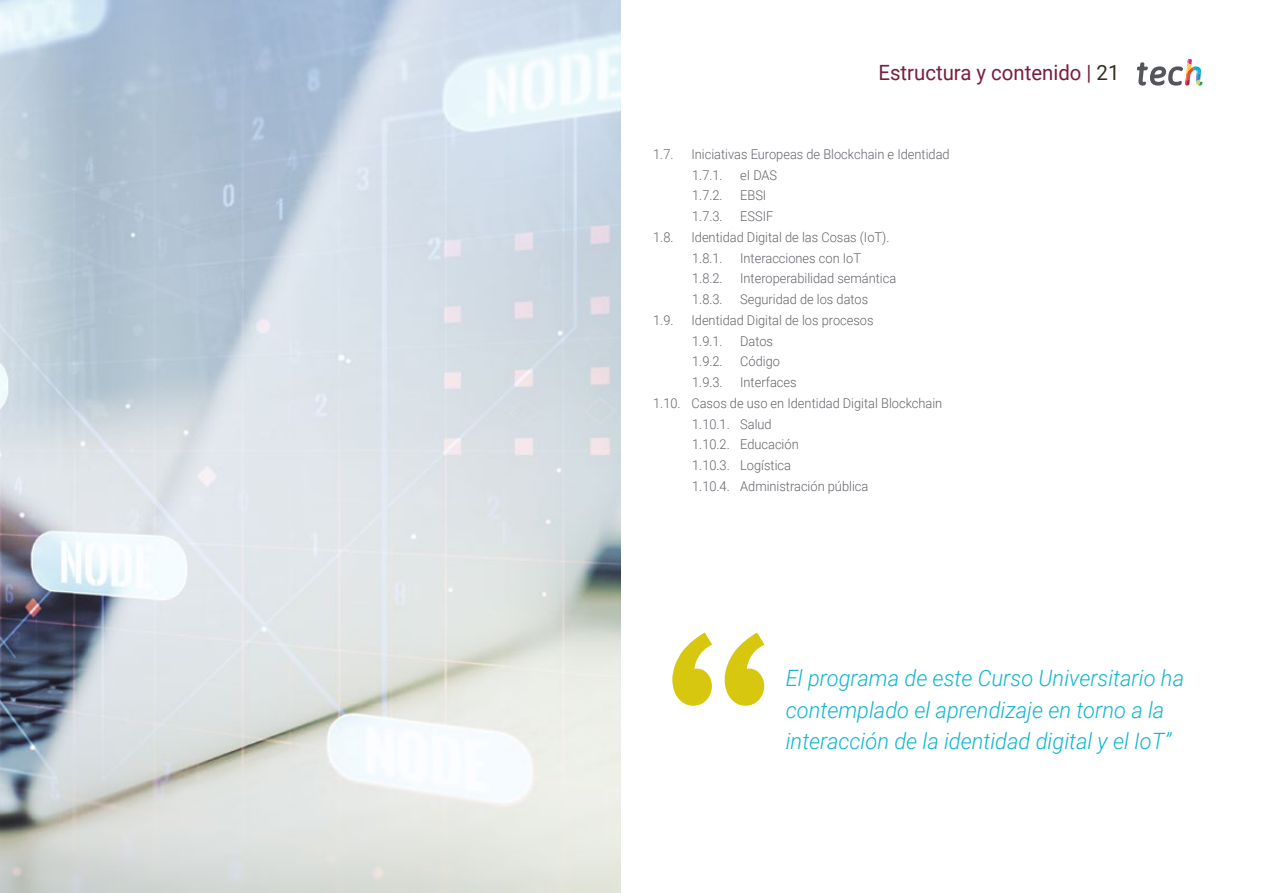
<style>
.page{position:relative;width:1263px;height:893px;background:#fff}
.page>*{position:absolute;margin:0;border:0;box-sizing:border-box;transform-origin:0 0}
.t1{font:italic 300 22.5px/31.5px "Roboto";color:#0fb6cf}
.t2{font:21px "Roboto";color:#791e3c}
.t3{font:300 13.5px/20.7px "Roboto";color:#61646a;scale:.95 1}
.s1{color:#312e20}
</style>
<div class="page">
<img style="left:0;top:0;width:621px;height:893px">
<svg style="left:1137px;top:59px;width:65px;height:27px"></svg>
<svg style="left:672px;top:632px;width:92px;height:74px"></svg>
<h2 class="t2" style="left:878px;top:57px;width:242px">Estructura y contenido | <span class="s1">21</span></h2>
<p class="t3" style="left:653px;top:143px;width:23px">1.7.</p>
<p class="t3" style="left:691px;top:143px;width:273px">Iniciativas Europeas de Blockchain e Identidad<br>1.7.1.</p>
<p class="t3" style="left:740px;top:164px;width:40px">eI DAS</p>
<p class="t3" style="left:692px;top:185px;width:34px">1.7.2.</p>
<p class="t3" style="left:740px;top:185px;width:29px">EBSI</p>
<p class="t3" style="left:692px;top:206px;width:34px">1.7.3.</p>
<p class="t3" style="left:740px;top:206px;width:36px">ESSIF</p>
<p class="t3" style="left:653px;top:226px;width:23px">1.8.</p>
<p class="t3" style="left:691px;top:226px;width:210px">Identidad Digital de las Cosas (IoT).<br>1.8.1.</p>
<p class="t3" style="left:740px;top:247px;width:129px">Interacciones con IoT</p>
<p class="t3" style="left:692px;top:268px;width:34px">1.8.2.</p>
<p class="t3" style="left:740px;top:268px;width:166px">Interoperabilidad semántica</p>
<p class="t3" style="left:692px;top:289px;width:34px">1.8.3.</p>
<p class="t3" style="left:740px;top:289px;width:136px">Seguridad de los datos</p>
<p class="t3" style="left:653px;top:309px;width:23px">1.9.</p>
<p class="t3" style="left:691px;top:309px;width:193px">Identidad Digital de los procesos<br>1.9.1.</p>
<p class="t3" style="left:740px;top:330px;width:36px">Datos</p>
<p class="t3" style="left:692px;top:351px;width:34px">1.9.2.</p>
<p class="t3" style="left:740px;top:351px;width:43px">Código</p>
<p class="t3" style="left:692px;top:372px;width:34px">1.9.3.</p>
<p class="t3" style="left:740px;top:372px;width:61px">Interfaces</p>
<p class="t3" style="left:653px;top:392px;width:306px">1.10. Casos de uso en Identidad Digital Blockchain</p>
<p class="t3" style="left:692px;top:413px;width:85px">1.10.1. Salud</p>
<p class="t3" style="left:692px;top:434px;width:114px">1.10.2. Educación</p>
<p class="t3" style="left:692px;top:455px;width:106px">1.10.3. Logística</p>
<p class="t3" style="left:692px;top:475px;width:187px">1.10.4. Administración pública</p>
<h1 class="t1" style="left:786px;top:661px;width:400px">El programa de este Curso Universitario ha contemplado el aprendizaje en torno a la interacción de la identidad digital y el IoT”</h1>
</div>
